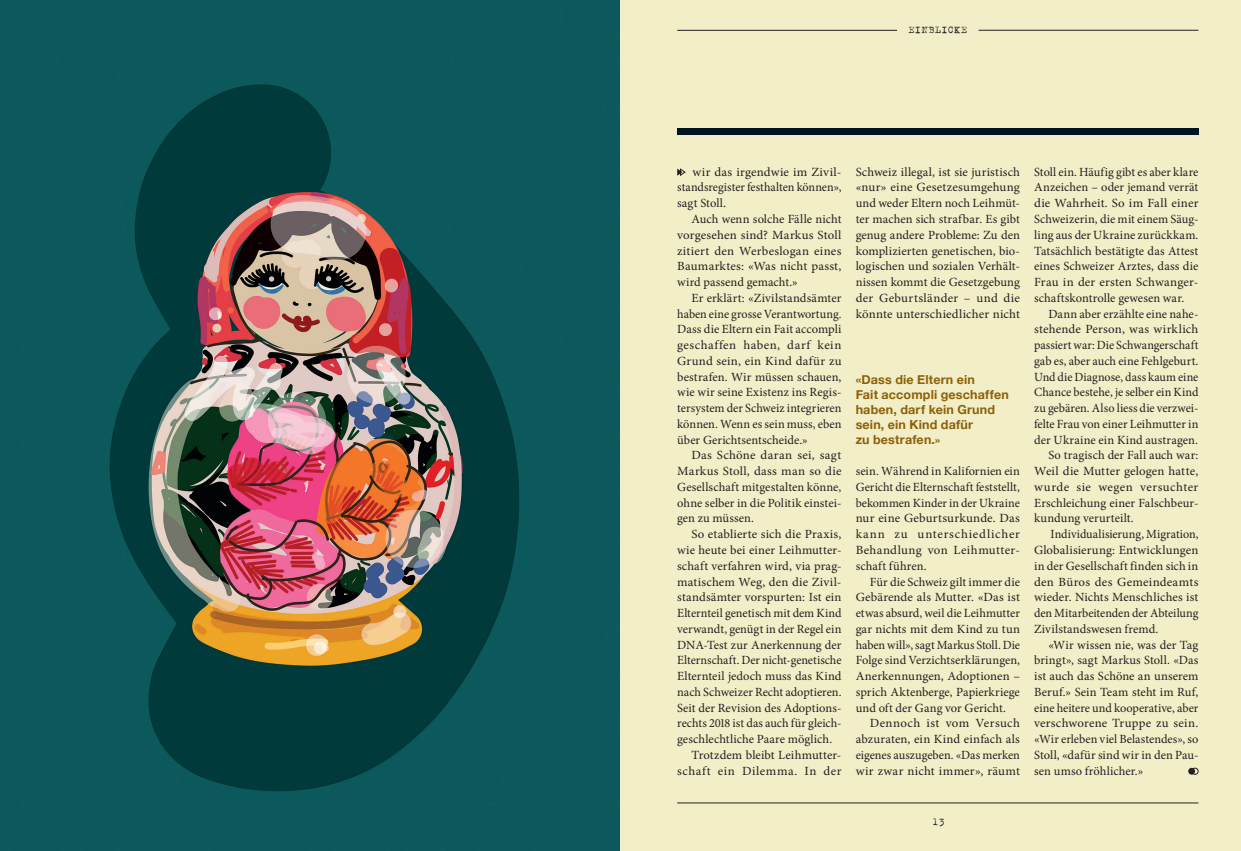
<style>
.page{position:relative;width:1241px;height:851px;background:#fff}
.page>*{position:absolute;margin:0;border:0;box-sizing:border-box;transform-origin:0 0}
.t1{font:12.5px/15.8px "Minion Pro";letter-spacing:.005em;color:#231f20;text-align:justify}
.t2{font:700 12.5px/15px "Helvetica Neue";letter-spacing:.015em;color:#8d6007}
.t3{font:12.5px/15.8px "Minion Pro";letter-spacing:.025em;color:#231f20;text-align:right}
.t4{font:11.25px "Trixie Text";letter-spacing:.03em;color:#231f20}
.s1{font-size:11.25px}
</style>
<div class="page">
<img style="left:0;top:0;width:620px;height:850px">
<div style="left:620px;top:0;width:620px;height:850px;background:#f1eec8"></div>
<hr style="left:677px;top:30px;width:219px;height:1px;background:#231f20">
<hr style="left:978px;top:30px;width:220px;height:1px;background:#231f20">
<div style="left:677px;top:128px;width:521px;height:7px;background:#001322"></div>
<svg style="left:677px;top:168px;width:9px;height:8px"></svg>
<svg style="left:1187px;top:767px;width:7px;height:7px"></svg>
<div style="left:1191px;top:767px;width:7px;height:7px;border:1px solid #231f20;border-radius:50%"></div>
<hr style="left:677px;top:802px;width:521px;height:1px;background:#231f20">
<p class="t4" style="left:908px;top:23px;width:60px">EINBLICKE</p>
<p class="t1" style="left:677px;top:164px;width:166px;text-indent:15px">wir das irgendwie im Zivil&shy;standsregister festhalten können», sagt Stoll.</p>
<p class="t1" style="left:677px;top:211px;width:166px;text-indent:14px">Auch wenn solche Fälle nicht vorgesehen sind? Markus Stoll zitiert den Werbeslogan eines Baumarktes: «Was nicht passt, wird passend gemacht.»</p>
<p class="t1" style="left:677px;top:290px;width:166px;text-indent:14px">Er erklärt: «Zivilstandsämter haben eine grosse Verantwortung.<br>Dass die Eltern ein Fait accompli geschaffen haben, darf kein Grund sein, ein Kind dafür zu bestrafen. Wir müssen schauen, wie wir seine Existenz ins Regis&shy;tersystem der Schweiz integrieren können. Wenn es sein muss, eben über Gerichtsentscheide.»</p>
<p class="t1" style="left:677px;top:447px;width:166px;text-indent:14px">Das Schöne daran sei, sagt Markus Stoll, dass man so die Gesellschaft mitgestalten könne, ohne selber in die Politik einstei&shy;gen zu müssen.</p>
<p class="t1" style="left:677px;top:526px;width:166px;text-indent:14px">So etablierte sich die Praxis, wie heute bei einer Leihmutter&shy;schaft verfahren wird, via prag&shy;matischem Weg, den die Zivil&shy;standsämter vorspurten: Ist ein Elternteil genetisch mit dem Kind verwandt, genügt in der Regel ein DNA-Test zur Anerkennung der Elternschaft. Der nicht-genetische Elternteil jedoch muss das Kind nach Schweizer Recht adoptieren.<br>Seit der Revision des Adoptions&shy;rechts 2018 ist das auch für gleich&shy;geschlechtliche Paare möglich.</p>
<p class="t3" style="left:677px;top:747px;width:166px">Trotzdem bleibt Leihmutter&shy;schaft ein Dilemma. In der</p>
<p class="t1" style="left:855px;top:164px;width:166px">Schweiz illegal, ist sie juristisch «nur» eine Gesetzesumgehung und weder Eltern noch Leihmüt&shy;ter machen sich strafbar. Es gibt genug andere Probleme: Zu den komplizierten genetischen, bio&shy;logischen und sozialen Verhält&shy;nissen kommt die Gesetzgebung der Geburtsländer – und die könnte unterschiedlicher nicht</p>
<p class="t2" style="left:855px;top:372px;width:155px">«Dass die Eltern ein<br>Fait accompli geschaffen haben, darf kein Grund sein, ein Kind dafür<br>zu bestrafen.<span class="s1">»</span></p>
<p class="t1" style="left:855px;top:463px;width:166px">sein. Während in Kalifornien ein Gericht die Elternschaft feststellt, bekommen Kinder in der Ukraine nur eine Geburtsurkunde. Das kann zu unterschiedlicher Behandlung von Leihmutter&shy;schaft führen.</p>
<p class="t1" style="left:855px;top:573px;width:166px;text-indent:14px">Für die Schweiz gilt immer die Gebärende als Mutter. «Das ist etwas absurd, weil die Leihmutter gar nichts mit dem Kind zu tun haben will», sagt Markus Stoll. Die Folge sind Verzichtserklärungen, Anerkennungen, Adoptionen – sprich Aktenberge, Papierkriege und oft der Gang vor Gericht.</p>
<p class="t1" style="left:855px;top:715px;width:166px;text-indent:14px">Dennoch ist vom Versuch abzuraten, ein Kind einfach als eigenes auszugeben. «Das merken wir zwar nicht immer», räumt</p>
<p class="t1" style="left:1033px;top:164px;width:166px">Stoll ein. Häufig gibt es aber klare Anzeichen – oder jemand verrät die Wahrheit. So im Fall einer Schweizerin, die mit einem Säug&shy;ling aus der Ukraine zurückkam.<br>Tatsächlich bestätigte das Attest eines Schweizer Arztes, dass die Frau in der ersten Schwanger&shy;schaftskontrolle gewesen war.</p>
<p class="t1" style="left:1033px;top:306px;width:166px;text-indent:14px">Dann aber erzählte eine nahe&shy;stehende Person, was wirklich passiert war: Die Schwangerschaft gab es, aber auch eine Fehlgeburt.<br>Und die Diagnose, dass kaum eine Chance bestehe, je selber ein Kind zu gebären. Also liess die verzwei&shy;felte Frau von einer Leihmutter in der Ukraine ein Kind austragen.</p>
<p class="t1" style="left:1033px;top:447px;width:166px;text-indent:14px">So tragisch der Fall auch war:<br>Weil die Mutter gelogen hatte, wurde sie wegen versuchter Erschleichung einer Falschbeur&shy;kundung verurteilt.</p>
<p class="t1" style="left:1033px;top:526px;width:166px;text-indent:16px">Individualisierung, Migration, Globalisierung: Entwicklungen in der Gesellschaft finden sich in den Büros des Gemeindeamts wieder. Nichts Menschliches ist den Mitarbeitenden der Abteilung Zivilstandswesen fremd.</p>
<p class="t1" style="left:1033px;top:636px;width:166px;text-indent:14px">«Wir wissen nie, was der Tag bringt», sagt Markus Stoll. «Das ist auch das Schöne an unserem Beruf.» Sein Team steht im Ruf, eine heitere und kooperative, aber verschworene Truppe zu sein. «Wir erleben viel Belastendes», so Stoll, «dafür sind wir in den Pau&shy;sen umso fröhlicher.»</p>
<p class="t4" style="left:932px;top:815px;width:14px">13</p>
</div>
